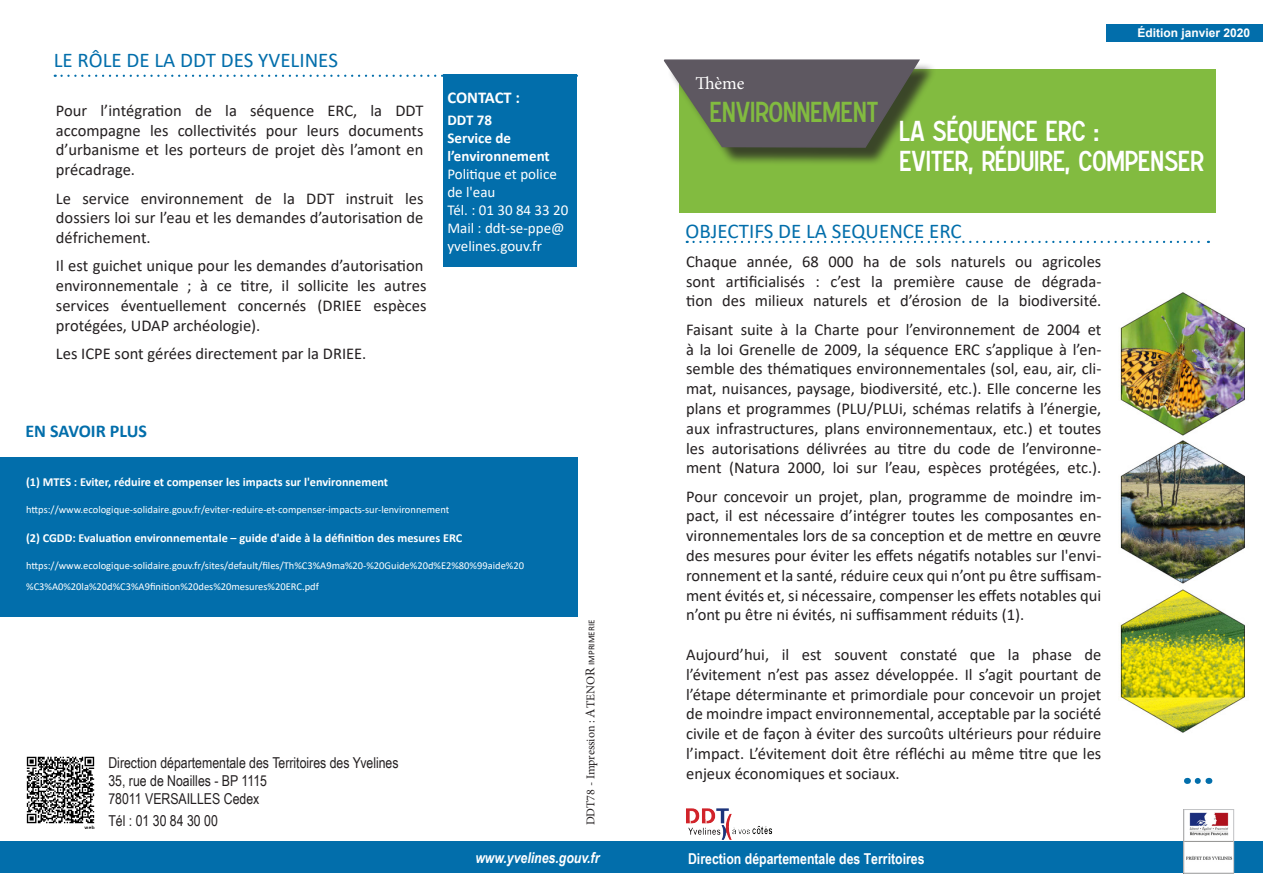
<style>
.page{position:relative;width:1263px;height:893px;background:#fff}
.page>*{position:absolute;margin:0;border:0;box-sizing:border-box;transform-origin:0 0}
.t1{font:25.5px "Caracteres L2";color:#fff}
.t2{font:25.5px "Caracteres L2";color:#82bb40}
.t3{font:21px "Calibri";color:#026eab}
.t4{font:700 18px "Calibri";color:#026eab}
.t5{font:18px "Minion Pro";color:#fff}
.Style_de_paragraphe{font:16.5px/19.8px "Calibri";color:#231f20;text-align:justify}
.t6{font:700 16.5px "Calibri";letter-spacing:-.005em;color:#fff}
.t7{font:15px "Arial Narrow";color:#231f20}
.t8{font:15px/18px "Calibri";color:#fff}
.t9{font:700 15px "Arial Narrow";color:#fff}
.t10{font:700 15px/18px "Calibri";color:#fff}
.t11{font:italic 700 15px "Arial Narrow";color:#fff}
.t12{font:700 12.3px "Calibri";color:#fff}
.t13{font:12px "Minion Pro";letter-spacing:-.005em;color:#231f20}
.t14{font:700 12px "Arial";color:#fff}
.t15{font:10.5px/21.6px "Calibri";color:#fff}
.s1{font-size:13.5px}
.s2{font-family:"Calibri";font-size:9px}
</style>
<div class="page">
<div style="left:633px;top:841px;width:630px;height:32px;background:#026eab"></div>
<div style="left:679px;top:70px;width:537px;height:143px;background:#82bb40"></div>
<div style="left:667px;top:62px;width:271px;height:104px;background:#231f20;opacity:.75"></div>
<svg style="left:663px;top:59px;width:258px;height:90px"></svg>
<div style="left:0;top:841px;width:633px;height:32px;background:#026eab"></div>
<img style="left:686px;top:808px;width:87px;height:32px">
<div style="left:443px;top:75px;width:134px;height:192px;background:#026eab"></div>
<img style="left:26px;top:756px;width:69px;height:73px">
<img style="left:1186px;top:812px;width:46px;height:59px">
<div style="left:1184px;top:809px;width:50px;height:64px;border:1px solid #c1c2c4"></div>
<svg style="left:62px;top:75px;width:381px;height:2px"></svg>
<div style="left:0;top:457px;width:577px;height:160px;background:#026eab"></div>
<div style="left:1106px;top:24px;width:157px;height:18px;background:#026eab"></div>
<svg style="left:687px;top:241px;width:522px;height:2px"></svg>
<svg style="left:1198px;top:778px;width:11px;height:6px"></svg>
<img style="left:1120px;top:292px;width:125px;height:441px">
<p class="t3" style="left:54px;top:45px;width:286px">LE RÔLE DE LA DDT DES YVELINES</p>
<p class="Style_de_paragraphe" style="left:56px;top:100px;width:369px">Pour l’intégration de la séquence ERC, la DDT accompagne les collectivités pour leurs documents d’urbanisme et les porteurs de projet dès l’amont en précadrage.</p>
<p class="Style_de_paragraphe" style="left:56px;top:188px;width:369px">Le service environnement de la DDT instruit les dossiers loi sur l’eau et les demandes d’autorisation de défrichement.</p>
<p class="Style_de_paragraphe" style="left:56px;top:256px;width:372px;text-align:left">Il est guichet unique pour les demandes d’autorisation environnementale ; à ce titre, il sollicite les autres services éventuellement concernés (DRIEE espèces protégées, UDAP archéologie).</p>
<p class="Style_de_paragraphe" style="left:56px;top:343px;width:312px">Les ICPE sont gérées directement par la DRIEE.</p>
<p class="t6" style="left:447px;top:86px;width:74px">CONTACT :</p>
<p class="t10" style="left:447px;top:111px;width:46px">DDT 78</p>
<p class="t10" style="left:447px;top:129px;width:104px">Service de l’environnement</p>
<p class="t8" style="left:447px;top:165px;width:111px">Politique et police de l'eau</p>
<p class="t8" style="left:447px;top:201px;width:123px">Tél. : 01 30 84 33 20</p>
<p class="t8" style="left:447px;top:219px;width:119px">Mail : ddt-se-ppe@ yvelines.gouv.fr</p>
<p class="t4" style="left:26px;top:419px;width:123px">EN SAVOIR PLUS</p>
<p class="t12" style="left:26px;top:474px;width:363px">(1) MTES : Eviter, réduire et compenser les impacts sur l'environnement</p>
<p class="t15" style="left:26px;top:499px;width:425px">https://www.ecologique-solidaire.gouv.fr/eviter-reduire-et-compenser-impacts-sur-lenvironnement</p>
<p class="t12" style="left:26px;top:529px;width:438px">(2) CGDD: Evaluation environnementale – guide d'aide à la définition des mesures ERC</p>
<p class="t15" style="left:26px;top:554px;width:499px">https://www.ecologique-solidaire.gouv.fr/sites/default/files/Th%C3%A9ma%20-%20Guide%20d%E2%80%99aide%20 %C3%A0%20la%20d%C3%A9finition%20des%20mesures%20ERC.pdf</p>
<p class="t7" style="left:108px;top:752px;width:292px">Direction départementale des Territoires des Yvelines</p>
<p class="t7" style="left:108px;top:770px;width:160px">35, rue de Noailles - BP 1115</p>
<p class="t7" style="left:108px;top:788px;width:152px">78011 VERSAILLES Cedex</p>
<p class="t7" style="left:108px;top:809px;width:111px">Tél : 01 30 84 30 00</p>
<p class="t13" style="left:582px;top:825px;width:207px;rotate:-90deg">DDT78 - Impression : <span class="s1">A</span>TENO<span class="s1">R</span> <span class="s2">IMPRIMERIE</span></p>
<p class="t11" style="left:475px;top:846px;width:126px">www.yvelines.gouv.fr</p>
<p class="t5" style="left:695px;top:71px;width:51px">Thème</p>
<p class="t2" style="left:710px;top:96px;width:170px">ENVIRONNEMENT</p>
<p class="t14" style="left:1137px;top:25px;width:114px">Édition janvier 2020</p>
<p class="t1" style="left:899px;top:115px;width:202px">LA SÉQUENCE ERC :</p>
<p class="t1" style="left:899px;top:146px;width:306px">EVITER, RÉDUIRE, COMPENSER</p>
<p class="t3" style="left:686px;top:216px;width:278px">OBJECTIFS DE LA SEQUENCE ERC</p>
<p class="Style_de_paragraphe" style="left:686px;top:251px;width:417px">Chaque année, 68 000 ha de sols naturels ou agricoles sont artificialisés : c’est la première cause de dégrada&shy;tion des milieux naturels et d’érosion de la biodiversité.</p>
<p class="Style_de_paragraphe" style="left:686px;top:319px;width:417px">Faisant suite à la Charte pour l’environnement de 2004 et à la loi Grenelle de 2009, la séquence ERC s’applique à l’en&shy;semble des thématiques environnementales (sol, eau, air, cli&shy;mat, nuisances, paysage, biodiversité, etc.). Elle concerne les plans et programmes (PLU/PLUi, schémas relatifs à l’énergie, aux infrastructures, plans environnementaux, etc.) et toutes les autorisations délivrées au titre du code de l’environne&shy;ment (Natura 2000, loi sur l’eau, espèces protégées, etc.).</p>
<p class="Style_de_paragraphe" style="left:686px;top:486px;width:417px">Pour concevoir un projet, plan, programme de moindre im&shy;pact, il est nécessaire d’intégrer toutes les composantes en&shy;vironnementales lors de sa conception et de mettre en œuvre des mesures pour éviter les effets négatifs notables sur l'envi&shy;ronnement et la santé, réduire ceux qui n’ont pu être suffisam&shy;ment évités et, si nécessaire, compenser les effets notables qui n’ont pu être ni évités, ni suffisamment réduits (1).</p>
<p class="Style_de_paragraphe" style="left:686px;top:644px;width:417px">Aujourd’hui, il est souvent constaté que la phase de l’évitement n’est pas assez développée. Il s’agit pourtant de l’étape déterminante et primordiale pour concevoir un projet de moindre impact environnemental, acceptable par la société civile et de façon à éviter des surcoûts ultérieurs pour réduire l’impact. L’évitement doit être réfléchi au même titre que les enjeux économiques et sociaux.</p>
<p class="t9" style="left:688px;top:848px;width:238px">Direction départementale des Territoires</p>
</div>
